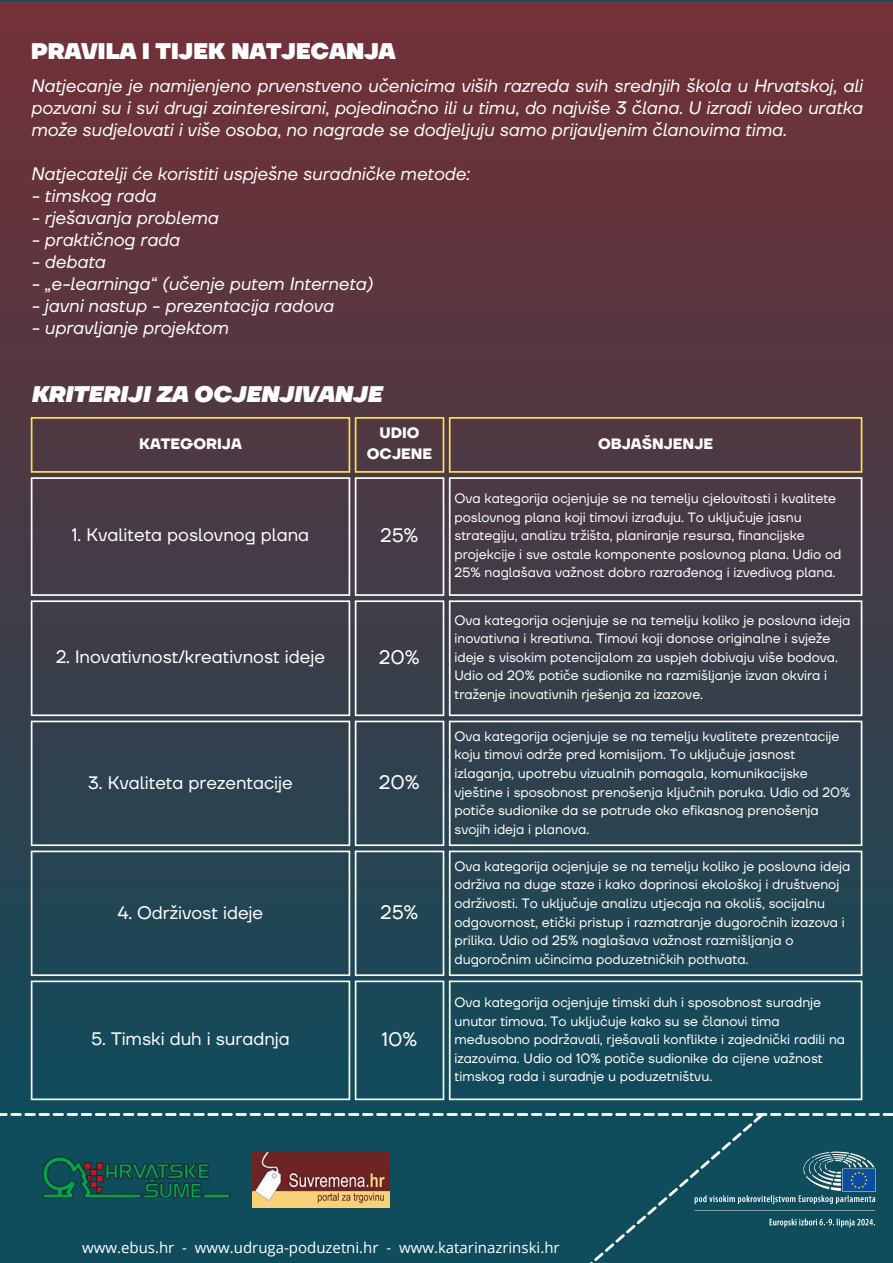
<style>
.page{position:relative;width:893px;height:1263px;background:#fff}
.page>*{position:absolute;margin:0;border:0;box-sizing:border-box;transform-origin:0 0}
.t1{font:italic 900 22.5px "TT Firs Neue";letter-spacing:-.02em;color:#fff}
.t2{font:900 22.5px "TT Firs Neue";letter-spacing:-.02em;color:#fff}
.t3{font:19.5px "TT Firs Neue";color:#fff}
.t4{font:italic 18px/21.9px "TT Firs Neue";letter-spacing:-.005em;color:#fff;text-align:justify}
.t5{font:18px "TT Firs Neue";color:#fff}
.t6{font:15px "Open Sans";color:#fff}
.t7{font:700 15px/20.9px "TT Firs Neue";color:#fff;text-align:center}
.t8{font:13.5px/18.6px "TT Firs Neue";color:#fff}
</style>
<div class="page">
<div style="left:0;top:0;width:893px;height:1116px;background:linear-gradient(to bottom,#762e34,#134d5d)"></div>
<div style="left:0;top:1113px;width:893px;height:150px;background:#0f4c5c"></div>
<hr style="left:31px;top:419px;width:1px;height:52px;background:#ffde59">
<hr style="left:348px;top:419px;width:2px;height:52px;background:#ffde59">
<hr style="left:31px;top:417px;width:319px;height:2px;background:#ffde59">
<hr style="left:31px;top:471px;width:319px;height:2px;background:#ffde59">
<hr style="left:355px;top:419px;width:1px;height:52px;background:#ffde59">
<hr style="left:443px;top:419px;width:1px;height:52px;background:#ffde59">
<hr style="left:355px;top:417px;width:89px;height:2px;background:#ffde59">
<hr style="left:355px;top:471px;width:89px;height:2px;background:#ffde59">
<hr style="left:449px;top:419px;width:1px;height:52px;background:#ffde59">
<hr style="left:860px;top:419px;width:2px;height:52px;background:#ffde59">
<hr style="left:449px;top:417px;width:413px;height:2px;background:#ffde59">
<hr style="left:449px;top:471px;width:413px;height:2px;background:#ffde59">
<hr style="left:31px;top:479px;width:1px;height:115px;background:#fff">
<hr style="left:348px;top:479px;width:2px;height:115px;background:#fff">
<hr style="left:31px;top:477px;width:319px;height:2px;background:#fff">
<hr style="left:31px;top:594px;width:319px;height:2px;background:#fff">
<hr style="left:355px;top:479px;width:1px;height:115px;background:#fff">
<hr style="left:443px;top:479px;width:1px;height:115px;background:#fff">
<hr style="left:355px;top:477px;width:89px;height:2px;background:#fff">
<hr style="left:355px;top:594px;width:89px;height:2px;background:#fff">
<hr style="left:449px;top:479px;width:1px;height:115px;background:#fff">
<hr style="left:860px;top:479px;width:2px;height:115px;background:#fff">
<hr style="left:449px;top:477px;width:413px;height:2px;background:#fff">
<hr style="left:449px;top:594px;width:413px;height:2px;background:#fff">
<hr style="left:31px;top:602px;width:1px;height:112px;background:#fff">
<hr style="left:348px;top:602px;width:2px;height:112px;background:#fff">
<hr style="left:31px;top:600px;width:319px;height:2px;background:#fff">
<hr style="left:31px;top:714px;width:319px;height:2px;background:#fff">
<hr style="left:355px;top:602px;width:1px;height:112px;background:#fff">
<hr style="left:443px;top:602px;width:1px;height:112px;background:#fff">
<hr style="left:355px;top:600px;width:89px;height:2px;background:#fff">
<hr style="left:355px;top:714px;width:89px;height:2px;background:#fff">
<hr style="left:449px;top:602px;width:1px;height:112px;background:#fff">
<hr style="left:860px;top:602px;width:2px;height:112px;background:#fff">
<hr style="left:449px;top:600px;width:413px;height:2px;background:#fff">
<hr style="left:449px;top:714px;width:413px;height:2px;background:#fff">
<hr style="left:31px;top:722px;width:1px;height:122px;background:#fff">
<hr style="left:348px;top:722px;width:2px;height:122px;background:#fff">
<hr style="left:31px;top:721px;width:319px;height:1px;background:#fff">
<hr style="left:31px;top:844px;width:319px;height:2px;background:#fff">
<hr style="left:355px;top:722px;width:1px;height:122px;background:#fff">
<hr style="left:443px;top:722px;width:1px;height:122px;background:#fff">
<hr style="left:355px;top:721px;width:89px;height:1px;background:#fff">
<hr style="left:355px;top:844px;width:89px;height:2px;background:#fff">
<hr style="left:449px;top:722px;width:1px;height:122px;background:#fff">
<hr style="left:860px;top:722px;width:2px;height:122px;background:#fff">
<hr style="left:449px;top:721px;width:413px;height:1px;background:#fff">
<hr style="left:449px;top:844px;width:413px;height:2px;background:#fff">
<hr style="left:31px;top:852px;width:1px;height:122px;background:#fff">
<hr style="left:348px;top:852px;width:2px;height:122px;background:#fff">
<hr style="left:31px;top:850px;width:319px;height:2px;background:#fff">
<hr style="left:31px;top:974px;width:319px;height:2px;background:#fff">
<hr style="left:355px;top:852px;width:1px;height:122px;background:#fff">
<hr style="left:443px;top:852px;width:1px;height:122px;background:#fff">
<hr style="left:355px;top:850px;width:89px;height:2px;background:#fff">
<hr style="left:355px;top:974px;width:89px;height:2px;background:#fff">
<hr style="left:449px;top:852px;width:1px;height:122px;background:#fff">
<hr style="left:860px;top:852px;width:2px;height:122px;background:#fff">
<hr style="left:449px;top:850px;width:413px;height:2px;background:#fff">
<hr style="left:449px;top:974px;width:413px;height:2px;background:#fff">
<hr style="left:31px;top:982px;width:1px;height:116px;background:#fff">
<hr style="left:348px;top:982px;width:2px;height:116px;background:#fff">
<hr style="left:31px;top:980px;width:319px;height:2px;background:#fff">
<hr style="left:31px;top:1098px;width:319px;height:2px;background:#fff">
<hr style="left:355px;top:982px;width:1px;height:116px;background:#fff">
<hr style="left:443px;top:982px;width:1px;height:116px;background:#fff">
<hr style="left:355px;top:980px;width:89px;height:2px;background:#fff">
<hr style="left:355px;top:1098px;width:89px;height:2px;background:#fff">
<hr style="left:449px;top:982px;width:1px;height:116px;background:#fff">
<hr style="left:860px;top:982px;width:2px;height:116px;background:#fff">
<hr style="left:449px;top:980px;width:413px;height:2px;background:#fff">
<hr style="left:449px;top:1098px;width:413px;height:2px;background:#fff">
<img style="left:39px;top:1149px;width:195px;height:57px">
<img style="left:252px;top:1152px;width:137px;height:56px">
<p class="t2" style="left:31px;top:37px;width:366px">PRAVILA I TIJEK NATJECANJA</p>
<p class="t4" style="left:31px;top:76px;width:833px">Natjecanje je namijenjeno prvenstveno učenicima viših razreda svih srednjih škola u Hrvatskoj, ali pozvani su i svi drugi zainteresirani, pojedinačno ili u timu, do najviše 3 člana. U izradi video uratka može sudjelovati i više osoba, no nagrade se dodjeljuju samo prijavljenim članovima tima.</p>
<p class="t4" style="left:31px;top:164px;width:440px">Natjecatelji će koristiti uspješne suradničke metode:</p>
<p class="t4" style="left:31px;top:186px;width:127px">- timskog rada</p>
<p class="t4" style="left:31px;top:207px;width:189px">- rješavanja problema</p>
<p class="t4" style="left:31px;top:229px;width:150px">- praktičnog rada</p>
<p class="t4" style="left:31px;top:251px;width:76px">- debata</p>
<p class="t4" style="left:31px;top:273px;width:343px">- „e-learninga“ (učenje putem Interneta)</p>
<p class="t4" style="left:31px;top:295px;width:304px">- javni nastup - prezentacija radova</p>
<p class="t4" style="left:31px;top:317px;width:199px">- upravljanje projektom</p>
<p class="t1" style="left:31px;top:380px;width:353px">KRITERIJI ZA OCJENJIVANJE</p>
<p class="t7" style="left:139px;top:433px;width:104px">KATEGORIJA</p>
<p class="t7" style="left:367px;top:423px;width:67px">UDIO<br>OCJENE</p>
<p class="t7" style="left:598px;top:433px;width:117px">OBJAŠNJENJE</p>
<p class="t5" style="left:72px;top:524px;width:239px">1. Kvaliteta poslovnog plana</p>
<p class="t3" style="left:380px;top:523px;width:40px">25%</p>
<p class="t5" style="left:56px;top:646px;width:270px">2. Inovativnost/kreativnost ideje</p>
<p class="t3" style="left:379px;top:645px;width:42px">20%</p>
<p class="t5" style="left:88px;top:771px;width:206px">3. Kvaliteta prezentacije</p>
<p class="t3" style="left:379px;top:771px;width:42px">20%</p>
<p class="t5" style="left:118px;top:901px;width:147px">4. Održivost ideje</p>
<p class="t3" style="left:380px;top:901px;width:40px">25%</p>
<p class="t5" style="left:91px;top:1028px;width:200px">5. Timski duh i suradnja</p>
<p class="t3" style="left:382px;top:1027px;width:37px">10%</p>
<p class="t8" style="left:454px;top:490px;width:388px">Ova kategorija ocjenjuje se na temelju cjelovitosti i kvalitete poslovnog plana koji timovi izrađuju. To uključuje jasnu strategiju, analizu tržišta, planiranje resursa, financijske projekcije i sve ostale komponente poslovnog plana. Udio od 25% naglašava važnost dobro razrađenog i izvedivog plana.</p>
<p class="t8" style="left:454px;top:611px;width:397px">Ova kategorija ocjenjuje se na temelju koliko je poslovna ideja inovativna i kreativna. Timovi koji donose originalne i svježe ideje s visokim potencijalom za uspjeh dobivaju više bodova.<br>Udio od 20% potiče sudionike na razmišljanje izvan okvira i traženje inovativnih rješenja za izazove.</p>
<p class="t8" style="left:454px;top:727px;width:397px">Ova kategorija ocjenjuje se na temelju kvalitete prezentacije koju timovi održe pred komisijom. To uključuje jasnost izlaganja, upotrebu vizualnih pomagala, komunikacijske vještine i sposobnost prenošenja ključnih poruka. Udio od 20% potiče sudionike da se potrude oko efikasnog prenošenja svojih ideja i planova.</p>
<p class="t8" style="left:454px;top:857px;width:397px">Ova kategorija ocjenjuje se na temelju koliko je poslovna ideja održiva na duge staze i kako doprinosi ekološkoj i društvenoj održivosti. To uključuje analizu utjecaja na okoliš, socijalnu odgovornost, etički pristup i razmatranje dugoročnih izazova i prilika. Udio od 25% naglašava važnost razmišljanja o dugoročnim učincima poduzetničkih pothvata.</p>
<p class="t8" style="left:454px;top:993px;width:392px">Ova kategorija ocjenjuje timski duh i sposobnost suradnje unutar timova. To uključuje kako su se članovi tima međusobno podržavali, rješavali konflikte i zajednički radili na izazovima. Udio od 10% potiče sudionike da cijene važnost timskog rada i suradnje u poduzetništvu.</p>
<p class="t6" style="left:82px;top:1236px;width:479px">www.ebus.hr - www.udruga-poduzetni.hr - www.katarinazrinski.hr</p>
</div>
